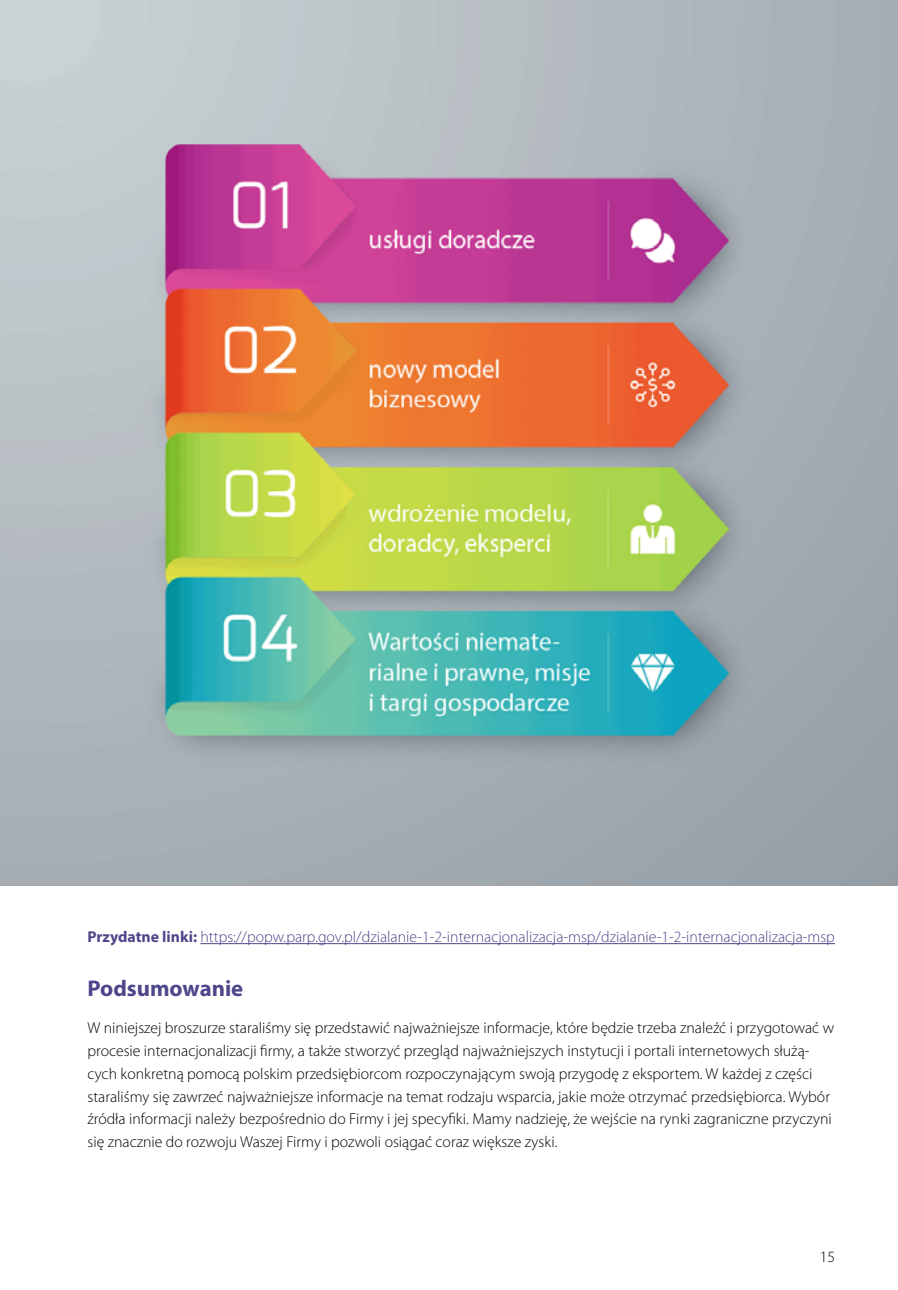
<style>
.page{position:relative;width:898px;height:1290px;background:#fff}
.page>*{position:absolute;margin:0;border:0;box-sizing:border-box;transform-origin:0 0}
.t1{font:700 22.75px "Myriad Pro";color:#4d468b}
.t2{font:300 15.75px/22.8px "Myriad Pro";color:#000}
.t3{font:300 15.75px "Myriad Pro";color:#4d468b}
.s1{font-weight:700}
</style>
<div class="page">
<hr style="left:200px;top:943px;width:635px;height:1px;background:#4d468b">
<img style="left:0;top:0;width:898px;height:885px">
<p class="t3" style="left:88px;top:928px;width:749px"><span class="s1">Przydatne linki:</span> https://popw.parp.gov.pl/dzialanie-1-2-internacjonalizacja-msp/dzialanie-1-2-internacjonalizacja-msp</p>
<h1 class="t1" style="left:88px;top:974px;width:157px">Podsumowanie</h1>
<p class="t2" style="left:88px;top:1017px;width:748px">W niniejszej broszurze staraliśmy się przedstawić najważniejsze informacje, które będzie trzeba znaleźć i przygotować w procesie internacjonalizacji firmy, a także stworzyć przegląd najważniejszych instytucji i portali internetowych służą&shy;cych konkretną pomocą polskim przedsiębiorcom rozpoczynającym swoją przygodę z eksportem. W każdej z części staraliśmy się zawrzeć najważniejsze informacje na temat rodzaju wsparcia, jakie może otrzymać przedsiębiorca. Wybór źródła informacji należy bezpośrednio do Firmy i jej specyfiki. Mamy nadzieję, że wejście na rynki zagraniczne przyczyni się znacznie do rozwoju Waszej Firmy i pozwoli osiągać coraz większe zyski.</p>
<p class="t2" style="left:820px;top:1246px;width:17px">15</p>
</div>
